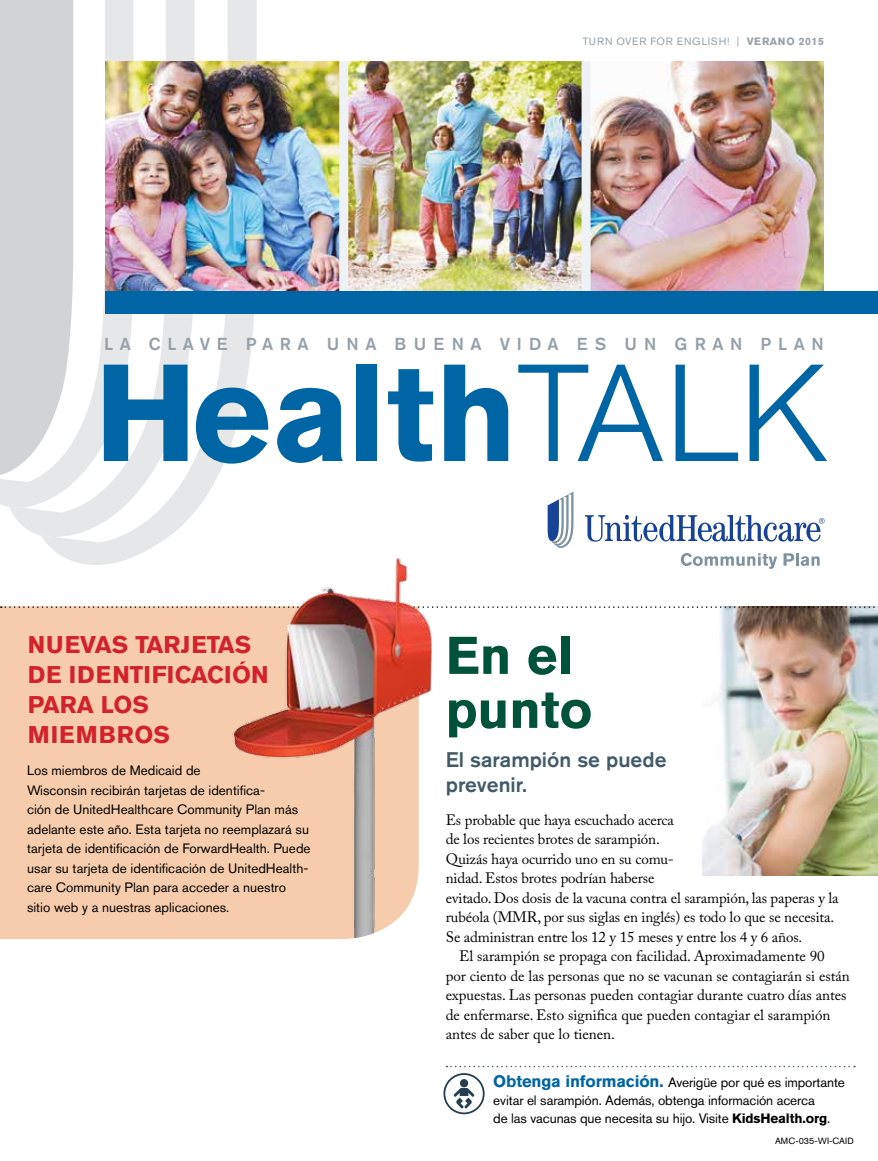
<style>
.page{position:relative;width:878px;height:1161px;background:#fff}
.page>*{position:absolute;margin:0;border:0;box-sizing:border-box;transform-origin:0 0}
.t1{font:700 136.5px "Akzidenz Grotesk BE";color:#0065a4}
.t2{font:700 52.5px/54px "Akzidenz Grotesk BE";color:#005239}
.t3{font:700 24px/30px "Akzidenz Grotesk BE";color:#d2232a}
.t4{font:500 21px/25.2px "Akzidenz Grotesk BE";color:#425a69}
.t5{font:500 17.25px "Akzidenz Grotesk BE";letter-spacing:.38em;color:#95a0a9}
.t6{font:15px/19.5px "Adobe Caslon Pro";letter-spacing:-.005em;color:#000}
.t7{font:13.5px/19.5px "Akzidenz Grotesk BE";color:#000}
.t8{font:10.5px "Akzidenz Grotesk BE";letter-spacing:.07em;color:#95a0a9}
.t9{font:9px "Akzidenz Grotesk BE";color:#000}
.s1{font-weight:700}
.s2{font-weight:300}
.s3{font-weight:700;font-size:16.5px;color:#0065a4}
</style>
<div class="page">
<div style="left:0;top:606px;width:355px;height:333px;background:#f6ccac"></div>
<img style="left:354px;top:927px;width:32px;height:11px">
<img style="left:702px;top:608px;width:176px;height:267px">
<svg style="left:1px;top:606px;width:877px;height:2px"></svg>
<img style="left:222px;top:558px;width:224px;height:369px">
<svg style="left:446px;top:1066px;width:409px;height:1px"></svg>
<svg style="left:443px;top:1073px;width:41px;height:41px"></svg>
<div style="left:0;top:0;width:9px;height:507px;background:#d1d3d4"></div>
<svg style="left:9px;top:0;width:32px;height:536px;fill:#d1d3d4"></svg>
<svg style="left:41px;top:0;width:215px;height:566px"></svg>
<svg style="left:584px;top:515px;width:240px;height:27px"></svg>
<svg style="left:547px;top:492px;width:26px;height:56px"></svg>
<svg style="left:680px;top:553px;width:97px;height:16px"></svg>
<svg style="left:783px;top:553px;width:36px;height:13px"></svg>
<img style="left:106px;top:61px;width:233px;height:230px">
<img style="left:348px;top:61px;width:233px;height:230px">
<img style="left:590px;top:61px;width:234px;height:230px">
<div style="left:339px;top:61px;width:9px;height:242px;background:#eff2f4"></div>
<div style="left:581px;top:61px;width:9px;height:242px;background:#eff2f4"></div>
<div style="left:106px;top:291px;width:772px;height:23px;background:#0065a4"></div>
<p class="t8" style="left:582px;top:35px;width:243px">TURN OVER FOR ENGLISH! | <span class="s1">VERANO 2015</span></p>
<p class="t5" style="left:104px;top:333px;width:721px">LA CLAVE PARA UNA BUENA VIDA ES UN GRAN PLAN</p>
<h1 class="t1" style="left:94px;top:334px;width:736px">Health<span class="s2">TALK</span></h1>
<h3 class="t3" style="left:28px;top:630px;width:242px">NUEVAS TARJETAS<br>DE IDENTIFICACIÓN<br>PARA LOS<br>MIEMBROS</h3>
<p class="t7" style="left:27px;top:761px;width:285px">Los miembros de Medicaid de<br>Wisconsin recibirán tarjetas de identifica-<br>ción de UnitedHealthcare Community Plan más adelante este año. Esta tarjeta no reemplazará su tarjeta de identificación de ForwardHealth. Puede usar su tarjeta de identificación de UnitedHealth&shy;care Community Plan para acceder a nuestro sitio web y a nuestras aplicaciones.</p>
<h2 class="t2" style="left:446px;top:629px;width:148px">En el punto</h2>
<h3 class="t4" style="left:446px;top:746px;width:222px">El sarampión se puede prevenir.</h3>
<p class="t6" style="left:446px;top:810px;width:394px">Es probable que haya escuchado acerca<br>de los recientes brotes de sarampión.<br>Quizás haya ocurrido uno en su comu-<br>nidad. Estos brotes podrían haberse<br>evitado. Dos dosis de la vacuna contra el sarampión, las paperas y la rubéola (MMR, por sus siglas en inglés) es todo lo que se necesita.<br>Se administran entre los 12 y 15 meses y entre los 4 y 6 años.</p>
<p class="t6" style="left:446px;top:946px;width:405px;text-indent:14px">El sarampión se propaga con facilidad. Aproximadamente 90<br>por ciento de las personas que no se vacunan se contagiarán si están expuestas. Las personas pueden contagiar durante cuatro días antes de enfermarse. Esto significa que pueden contagiar el sarampión antes de saber que lo tienen.</p>
<p class="t7" style="left:493px;top:1073px;width:353px;line-height:18px"><span class="s3">Obtenga información.</span> Averigüe por qué es importante evitar el sarampión. Además, obtenga información acerca<br>de las vacunas que necesita su hijo. Visite <span class="s1">KidsHealth.org</span>.</p>
<p class="t9" style="left:775px;top:1136px;width:80px">AMC-035-WI-CAID</p>
</div>
